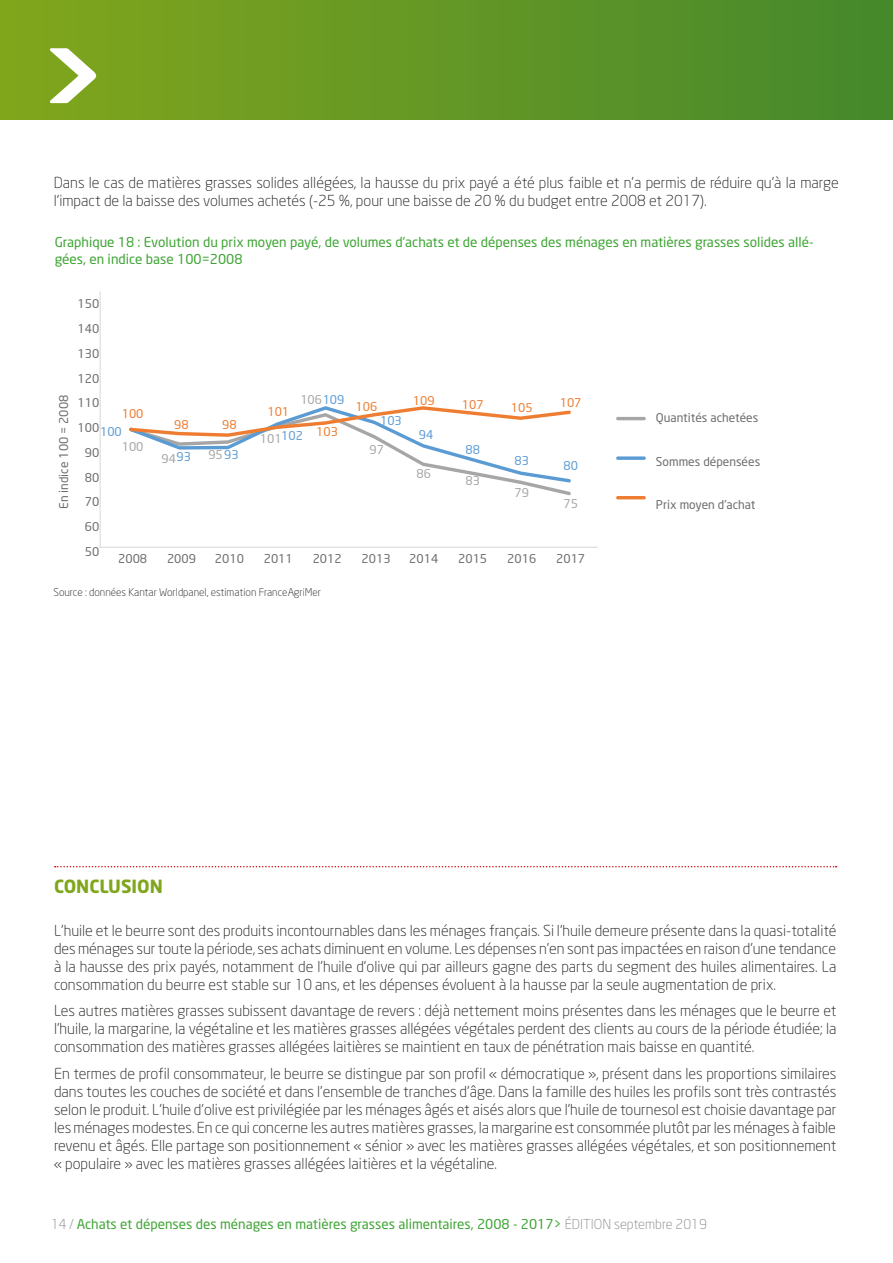
<style>
.page{position:relative;width:893px;height:1263px;background:#fff}
.page>*{position:absolute;margin:0;border:0;box-sizing:border-box;transform-origin:0 0}
.t1{font:700 108px "Neo Sans";color:#fff}
.TITRE1{font:700 18px "Neo Sans";color:#80a61b}
.TEXTE{font:300 15px/18px "Neo Sans";color:#1d1d1b;text-align:justify}
.t2{font:14.25px "Calibri";color:#5b5a5a;scale:.88 1}
.titregraphique{font:13.5px/16.2px "Neo Sans";color:#3fa535}
.t3{font:12px "Neo Sans";color:#6d6d6c}
.t4{font:12px "Neo Sans";color:#ee7d31}
.t5{font:12px "Neo Sans";color:#a6a6a6}
.t6{font:12px "Neo Sans";color:#5c9cd5}
.t7{font:300 10.5px "Neo Sans";color:#1d1d1b}
.s1{color:#5c9cd5}
.s2{font-weight:300;color:#878787}
</style>
<div class="page">
<div style="left:0;top:0;width:893px;height:120px;background:linear-gradient(to right,#82a61d,#46882d)"></div>
<svg style="left:101px;top:406px;width:545px;height:141px"></svg>
<hr style="left:100px;top:547px;width:498px;height:1px;background:#d8d8d8">
<hr style="left:100px;top:291px;width:1px;height:256px;background:#d8d8d8">
<svg style="left:55px;top:866px;width:782px;height:1px"></svg>
<h1 class="t1" style="left:38px;top:9px;width:71px">&gt;</h1>
<p class="TEXTE" style="left:54px;top:174px;width:786px">Dans le cas de matières grasses solides allégées, la hausse du prix payé a été plus faible et n’a permis de réduire qu’à la marge l’impact de la baisse des volumes achetés (-25 %, pour une baisse de 20 % du budget entre 2008 et 2017).</p>
<p class="titregraphique" style="left:55px;top:234px;width:760px">Graphique 18 : Evolution du prix moyen payé, de volumes d’achats et de dépenses des ménages en matières grasses solides allé&shy;gées, en indice base 100=2008</p>
<p class="t3" style="left:56px;top:509px;width:116px;rotate:-90deg">En indice 100 = 2008</p>
<p class="t2" style="left:76px;top:294px;width:23px">150</p>
<p class="t3" style="left:78px;top:297px;width:23px">150</p>
<p class="t3" style="left:78px;top:321px;width:23px">140</p>
<p class="t3" style="left:78px;top:346px;width:23px">130</p>
<p class="t3" style="left:78px;top:371px;width:23px">120</p>
<p class="t3" style="left:78px;top:396px;width:23px">110</p>
<p class="t3" style="left:78px;top:420px;width:23px">100</p>
<p class="t3" style="left:85px;top:445px;width:16px">90</p>
<p class="t3" style="left:85px;top:470px;width:16px">80</p>
<p class="t3" style="left:85px;top:495px;width:16px">70</p>
<p class="t3" style="left:85px;top:519px;width:16px">60</p>
<p class="t3" style="left:85px;top:544px;width:16px">50</p>
<p class="t2" style="left:76px;top:319px;width:23px">140</p>
<p class="t2" style="left:76px;top:344px;width:23px">130</p>
<p class="t2" style="left:76px;top:369px;width:23px">120</p>
<p class="t5" style="left:300px;top:392px;width:46px">106<span class="s1">109</span></p>
<p class="t6" style="left:281px;top:428px;width:23px">102</p>
<p class="t4" style="left:413px;top:393px;width:23px">109</p>
<p class="t4" style="left:560px;top:395px;width:23px">107</p>
<p class="t2" style="left:76px;top:395px;width:23px">110</p>
<p class="t4" style="left:462px;top:397px;width:23px">107</p>
<p class="t4" style="left:511px;top:400px;width:23px">105</p>
<p class="t4" style="left:356px;top:399px;width:23px">106</p>
<p class="t4" style="left:267px;top:404px;width:23px">101</p>
<p class="t4" style="left:122px;top:406px;width:23px">100</p>
<p class="t5" style="left:122px;top:440px;width:23px">100</p>
<p class="t6" style="left:380px;top:413px;width:23px">103</p>
<p class="t4" style="left:174px;top:417px;width:16px">98</p>
<p class="t4" style="left:222px;top:417px;width:16px">98</p>
<p class="t2" style="left:76px;top:420px;width:23px">100</p>
<p class="t6" style="left:100px;top:424px;width:23px">100</p>
<p class="t4" style="left:316px;top:424px;width:23px">103</p>
<p class="t6" style="left:419px;top:428px;width:16px">94</p>
<p class="t5" style="left:260px;top:432px;width:23px">101</p>
<p class="t6" style="left:465px;top:442px;width:16px">88</p>
<p class="t5" style="left:370px;top:443px;width:16px">97</p>
<p class="t2" style="left:82px;top:445px;width:16px">90</p>
<p class="t6" style="left:176px;top:449px;width:16px">93</p>
<p class="t5" style="left:208px;top:447px;width:32px">95<span class="s1">93</span></p>
<p class="t5" style="left:162px;top:451px;width:16px">94</p>
<p class="t6" style="left:514px;top:453px;width:16px">83</p>
<p class="t6" style="left:563px;top:458px;width:16px">80</p>
<p class="t5" style="left:417px;top:466px;width:16px">86</p>
<p class="t2" style="left:82px;top:470px;width:16px">80</p>
<p class="t5" style="left:465px;top:474px;width:16px">83</p>
<p class="t5" style="left:514px;top:485px;width:16px">79</p>
<p class="t5" style="left:563px;top:496px;width:16px">75</p>
<p class="t2" style="left:82px;top:495px;width:16px">70</p>
<p class="t2" style="left:82px;top:521px;width:16px">60</p>
<p class="t2" style="left:82px;top:546px;width:16px">50</p>
<p class="t3" style="left:118px;top:552px;width:31px">2008</p>
<p class="t3" style="left:167px;top:552px;width:31px">2009</p>
<p class="t3" style="left:215px;top:552px;width:31px">2010</p>
<p class="t3" style="left:264px;top:552px;width:31px">2011</p>
<p class="t3" style="left:313px;top:552px;width:31px">2012</p>
<p class="t3" style="left:362px;top:552px;width:31px">2013</p>
<p class="t3" style="left:409px;top:552px;width:31px">2014</p>
<p class="t3" style="left:458px;top:552px;width:31px">2015</p>
<p class="t3" style="left:507px;top:552px;width:31px">2016</p>
<p class="t3" style="left:556px;top:552px;width:31px">2017</p>
<p class="t7" style="left:53px;top:586px;width:269px">Source : données Kantar Worldpanel, estimation FranceAgriMer</p>
<p class="t3" style="left:656px;top:410px;width:104px">Quantités achetées</p>
<p class="t3" style="left:656px;top:454px;width:106px">Sommes dépensées</p>
<p class="t3" style="left:656px;top:497px;width:101px">Prix moyen d’achat</p>
<p class="t2" style="left:647px;top:409px;width:113px">Quantités achetées</p>
<p class="t2" style="left:647px;top:448px;width:116px">Sommes dépensées</p>
<p class="TITRE1" style="left:54px;top:875px;width:110px">CONCLUSION</p>
<p class="TEXTE" style="left:54px;top:921px;width:784px">L’huile et le beurre sont des produits incontournables dans les ménages français. Si l’huile demeure présente dans la quasi-totalité des ménages sur toute la période, ses achats diminuent en volume. Les dépenses n’en sont pas impactées en raison d’une tendance à la hausse des prix payés, notamment de l’huile d’olive qui par ailleurs gagne des parts du segment des huiles alimentaires. La consommation du beurre est stable sur 10 ans, et les dépenses évoluent à la hausse par la seule augmentation de prix.</p>
<p class="TEXTE" style="left:54px;top:1001px;width:784px">Les autres matières grasses subissent davantage de revers : déjà nettement moins présentes dans les ménages que le beurre et l’huile, la margarine, la végétaline et les matières grasses allégées végétales perdent des clients au cours de la période étudiée; la consommation des matières grasses allégées laitières se maintient en taux de pénétration mais baisse en quantité.</p>
<p class="TEXTE" style="left:54px;top:1064px;width:784px">En termes de profil consommateur, le beurre se distingue par son profil « démocratique », présent dans les proportions similaires dans toutes les couches de société et dans l’ensemble de tranches d’âge. Dans la famille des huiles les profils sont très contrastés selon le produit. L’huile d’olive est privilégiée par les ménages âgés et aisés alors que l’huile de tournesol est choisie davantage par les ménages modestes. En ce qui concerne les autres matières grasses, la margarine est consommée plutôt par les ménages à faible revenu et âgés. Elle partage son positionnement « sénior » avec les matières grasses allégées végétales, et son positionnement « populaire » avec les matières grasses allégées laitières et la végétaline.</p>
<p class="titregraphique" style="left:51px;top:1216px;width:657px"><span class="s2">14 /</span> Achats et dépenses des ménages en matières grasses alimentaires, 2008 - 2017&gt; <span class="s2">ÉDITION septembre 2019</span></p>
</div>
